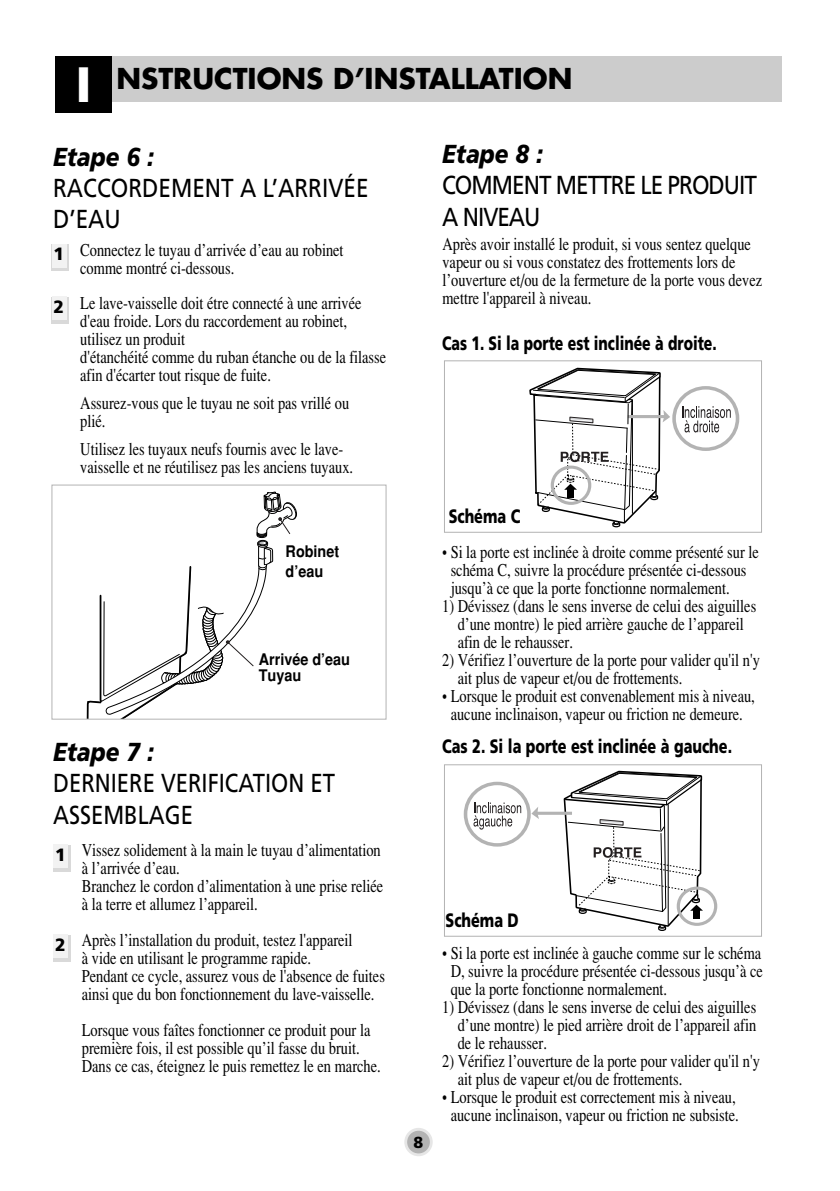
<style>
.page{position:relative;width:840px;height:1191px;background:#fff}
.page>*{position:absolute;margin:0;border:0;box-sizing:border-box;transform-origin:0 0}
.t1{font:700 28px "Futura";color:#000}
.t2{font:26px/31.2px "Frutiger";color:#000;scale:.85 1}
.t3{font:26px/31.2px "Frutiger";letter-spacing:-.045em;color:#000;scale:.87 1}
.t4{font:26px/31.2px "Frutiger";color:#000;scale:.87 1}
.t5{font:italic 900 26px "Frutiger";color:#000;scale:.87 1}
.t6{font:900 19.4px "Frutiger";color:#000;scale:.74 1}
.t7{font:900 19.4px "Frutiger";color:#000;scale:.72 1}
.t8{font:18px/18px "Times";color:#000;scale:.8 1}
.t9{font:900 17.8px "Frutiger";color:#000}
.t10{font:700 16px/16px "Helvetica";color:#000;scale:.9 1}
.t11{font:900 16px "Frutiger";color:#000}
.s1{font-size:46px;color:#fff}
</style>
<div class="page">
<div style="left:112px;top:56px;width:669px;height:45px;background:#ccc"></div>
<div style="left:55px;top:56px;width:57px;height:57px;background:#000"></div>
<svg style="left:404px;top:1127px;width:28px;height:29px"></svg>
<div style="left:407px;top:1130px;width:22px;height:23px;background:#b3b3b3;border-radius:50%"></div>
<svg style="left:52px;top:245px;width:17px;height:26px"></svg>
<div style="left:52px;top:244px;width:14px;height:23px;background:#f2f2f2"></div>
<svg style="left:52px;top:297px;width:17px;height:26px"></svg>
<div style="left:52px;top:296px;width:14px;height:24px;background:#f2f2f2"></div>
<svg style="left:86px;top:491px;width:211px;height:226px"></svg>
<div style="left:51px;top:484px;width:335px;height:235px;border:1px solid #b3b3b3"></div>
<div style="left:672px;top:386px;width:66px;height:65px;border:4px solid #b3b3b3;border-radius:50%"></div>
<svg style="left:682px;top:406px;width:48px;height:26px"></svg>
<svg style="left:529px;top:367px;width:140px;height:161px"></svg>
<div style="left:444px;top:360px;width:317px;height:172px;border:1px solid #b3b3b3"></div>
<div style="left:676px;top:886px;width:40px;height:40px;border:3px solid #b3b3b3;border-radius:50%"></div>
<svg style="left:531px;top:807px;width:7px;height:11px"></svg>
<svg style="left:535px;top:811px;width:27px;height:4px"></svg>
<div style="left:463px;top:781px;width:67px;height:65px;border:4px solid #b3b3b3;border-radius:50%"></div>
<svg style="left:473px;top:802px;width:48px;height:27px"></svg>
<svg style="left:562px;top:770px;width:140px;height:161px"></svg>
<div style="left:444px;top:764px;width:317px;height:172px;border:1px solid #b3b3b3"></div>
<div style="left:53px;top:845px;width:18px;height:26px;background:#d9d9d9"></div>
<div style="left:54px;top:844px;width:14px;height:24px;background:#f2f2f2"></div>
<div style="left:53px;top:935px;width:18px;height:26px;background:#d9d9d9"></div>
<div style="left:54px;top:934px;width:14px;height:24px;background:#f2f2f2"></div>
<h1 class="t1" style="left:76px;top:66px;width:497px"><span class="s1">I</span> NSTRUCTIONS D’INSTALLATION</h1>
<h2 class="t5" style="left:53px;top:146px;width:118px">Etape 6 :</h2>
<h2 class="t4" style="left:53px;top:174px;width:364px">RACCORDEMENT A L’ARRIVÉE<br>D’EAU</h2>
<p class="t9" style="left:54px;top:247px;width:12px">1</p>
<p class="t9" style="left:54px;top:299px;width:12px">2</p>
<p class="t8" style="left:80px;top:242px;width:330px">Connectez le tuyau d’arrivée d’eau au robinet comme montré ci-dessous.</p>
<p class="t8" style="left:80px;top:295px;width:384px">Le lave-vaisselle doit étre connecté à une arrivée d'eau froide. Lors du raccordement au robinet, utilisez un produit<br>d'étanchéité comme du ruban étanche ou de la filasse afin d'écarter tout risque de fuite.</p>
<p class="t8" style="left:80px;top:395px;width:337px">Assurez-vous que le tuyau ne soit pas vrillé ou plié.</p>
<p class="t8" style="left:80px;top:441px;width:342px">Utilisez les tuyaux neufs fournis avec le lave&shy;vaisselle et ne réutilisez pas les anciens tuyaux.</p>
<p class="t10" style="left:285px;top:544px;width:61px;line-height:19.2px">Robinet d’eau</p>
<p class="t10" style="left:258px;top:653px;width:103px">Arrivée d’eau<br>Tuyau</p>
<h2 class="t5" style="left:53px;top:741px;width:118px">Etape 7 :</h2>
<h2 class="t2" style="left:53px;top:770px;width:333px">DERNIERE VERIFICATION ET<br>ASSEMBLAGE</h2>
<p class="t9" style="left:55px;top:847px;width:12px">1</p>
<p class="t8" style="left:82px;top:843px;width:378px">Vissez solidement à la main le tuyau d’alimentation à l’arrivée d’eau.<br>Branchez le cordon d’alimentation à une prise reliée à la terre et allumez l’appareil.</p>
<p class="t8" style="left:82px;top:933px;width:380px">Après l’installation du produit, testez l'appareil<br>à vide en utilisant le programme rapide.<br>Pendant ce cycle, assurez vous de l'absence de fuites ainsi que du bon fonctionnement du lave-vaisselle.</p>
<p class="t8" style="left:82px;top:1023px;width:375px">Lorsque vous faîtes fonctionner ce produit pour la première fois, il est possible qu’il fasse du bruit.<br>Dans ce cas, éteignez le puis remettez le en marche.</p>
<p class="t9" style="left:55px;top:938px;width:12px">2</p>
<h2 class="t5" style="left:442px;top:144px;width:118px">Etape 8 :</h2>
<h2 class="t3" style="left:442px;top:172px;width:363px">COMMENT METTRE LE PRODUIT<br>A NIVEAU</h2>
<p class="t8" style="left:442px;top:237px;width:401px">Après avoir installé le produit, si vous sentez quelque vapeur ou si vous constatez des frottements lors de l’ouverture et/ou de la fermeture de la porte vous devez mettre l'appareil à niveau.</p>
<p class="t7" style="left:442px;top:335px;width:383px">Cas 1. Si la porte est inclinée à droite.</p>
<p class="t6" style="left:448px;top:508px;width:98px">Schéma C</p>
<p class="t8" style="left:450px;top:544px;width:386px;text-indent:-9px">• Si la porte est inclinée à droite comme présenté sur le schéma C, suivre la procédure présentée ci-dessous jusqu’à ce que la porte fonctionne normalement.</p>
<p class="t8" style="left:457px;top:598px;width:374px;text-indent:-16px">1) Dévissez (dans le sens inverse de celui des aiguilles d’une montre) le pied arrière gauche de l’appareil afin de le rehausser.</p>
<p class="t8" style="left:457px;top:652px;width:379px;text-indent:-16px">2) Vérifiez l’ouverture de la porte pour valider qu'il n'y ait plus de vapeur et/ou de frottements.</p>
<p class="t8" style="left:442px;top:688px;width:392px;text-align:center">• Lorsque le produit est convenablement mis à niveau, aucune inclinaison, vapeur ou friction ne demeure.</p>
<p class="t6" style="left:442px;top:738px;width:393px">Cas 2. Si la porte est inclinée à gauche.</p>
<p class="t11" style="left:413px;top:1135px;width:11px">8</p>
<p class="t6" style="left:445px;top:912px;width:100px">Schéma D</p>
<p class="t8" style="left:450px;top:945px;width:391px;text-align:justify;text-indent:-9px">• Si la porte est inclinée à gauche comme sur le schéma D, suivre la procédure présentée ci-dessous jusqu’à ce que la porte fonctionne normalement.</p>
<p class="t8" style="left:457px;top:999px;width:374px;text-align:justify;text-indent:-16px">1) Dévissez (dans le sens inverse de celui des aiguilles d’une montre) le pied arrière droit de l’appareil afin de le rehausser.</p>
<p class="t8" style="left:457px;top:1053px;width:379px;text-indent:-16px">2) Vérifiez l’ouverture de la porte pour valider qu'il n'y ait plus de vapeur et/ou de frottements.</p>
<p class="t8" style="left:442px;top:1089px;width:372px;text-align:center">• Lorsque le produit est correctement mis à niveau, aucune inclinaison, vapeur ou friction ne subsiste.</p>
</div>
